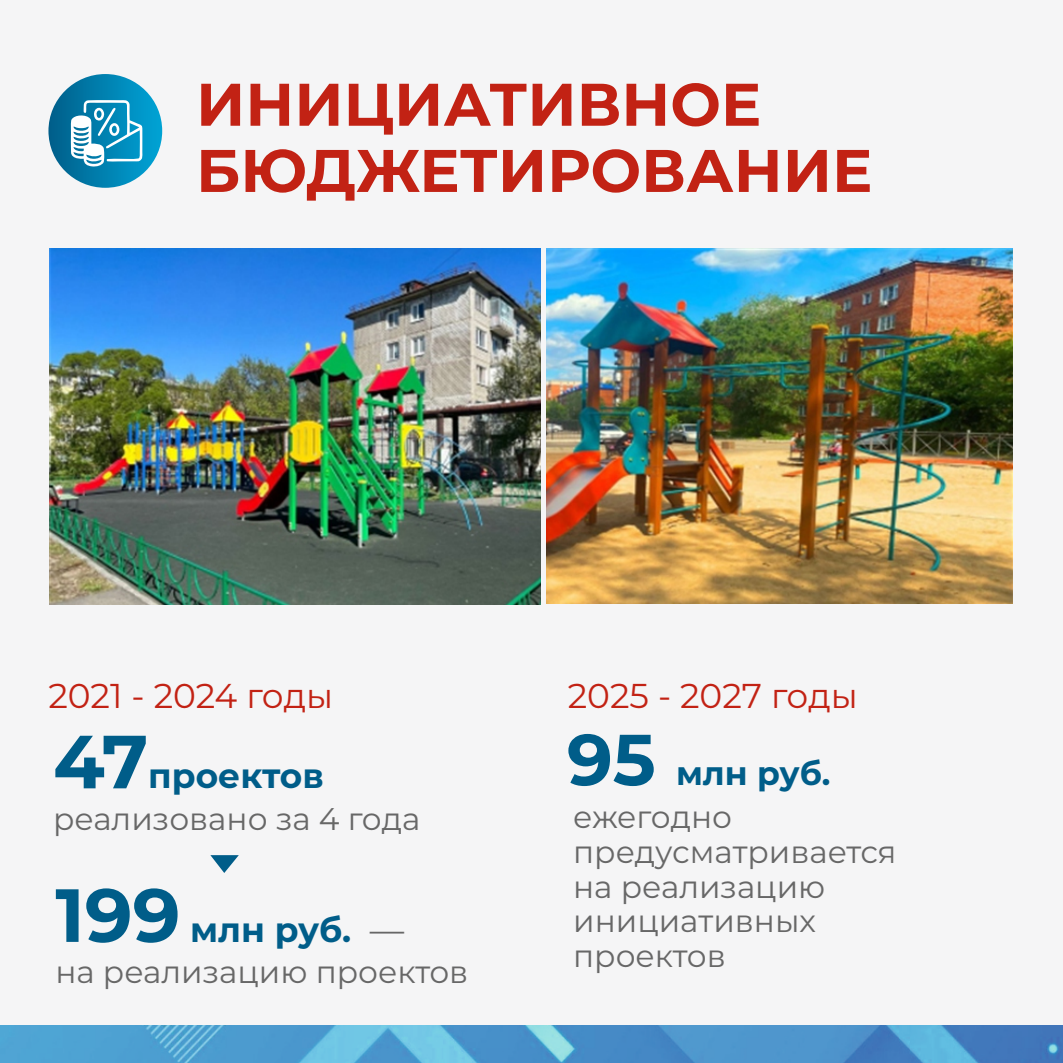
<style>
.page{position:relative;width:1063px;height:1063px;background:#f5f5f6}
.page>*{position:absolute;margin:0;border:0;box-sizing:border-box;transform-origin:0 0}
.t1{font:700 60px/66.2px "Montserrat";color:#c22214}
.t2{font:34.5px "Montserrat";color:#c22214}
.t3{font:700 34.5px "Montserrat";color:#005d89}
.t4{font:700 33px "Montserrat";color:#005d89}
.t5{font:31.25px/34.5px "Montserrat";color:#676767}
.s1{font-size:75.25px}
.s2{font-weight:400;color:#676767}
.s3{font-size:72px}
</style>
<div class="page">
<svg style="left:48px;top:74px;width:114px;height:114px;background:#0482b0"></svg>
<svg style="left:71px;top:100px;width:72px;height:67px"></svg>
<svg style="left:210px;top:855px;width:29px;height:18px"></svg>
<img style="left:49px;top:249px;width:491px;height:355px">
<img style="left:546px;top:249px;width:467px;height:355px">
<img style="left:0;top:1026px;width:1063px;height:37px">
<h1 class="t1" style="left:196px;top:71px;width:678px">ИНИЦИАТИВНОЕ<br>БЮДЖЕТИРОВАНИЕ</h1>
<p class="t2" style="left:48px;top:675px;width:286px">2021 - 2024 годы</p>
<p class="t3" style="left:53px;top:755px;width:272px"><span class="s1">47</span>проектов</p>
<p class="t5" style="left:53px;top:801px;width:369px">реализовано за 4 года</p>
<p class="t3" style="left:55px;top:908px;width:351px"><span class="s1">199</span> млн руб. <span class="s2">—</span></p>
<p class="t5" style="left:55px;top:955px;width:415px">на реализацию проектов</p>
<p class="t2" style="left:568px;top:674px;width:292px">2025 - 2027 годы</p>
<p class="t4" style="left:567px;top:753px;width:265px"><span class="s3">95</span> млн руб.</p>
<p class="t5" style="left:573px;top:800px;width:325px">ежегодно предусматривается на реализацию инициативных проектов</p>
</div>
